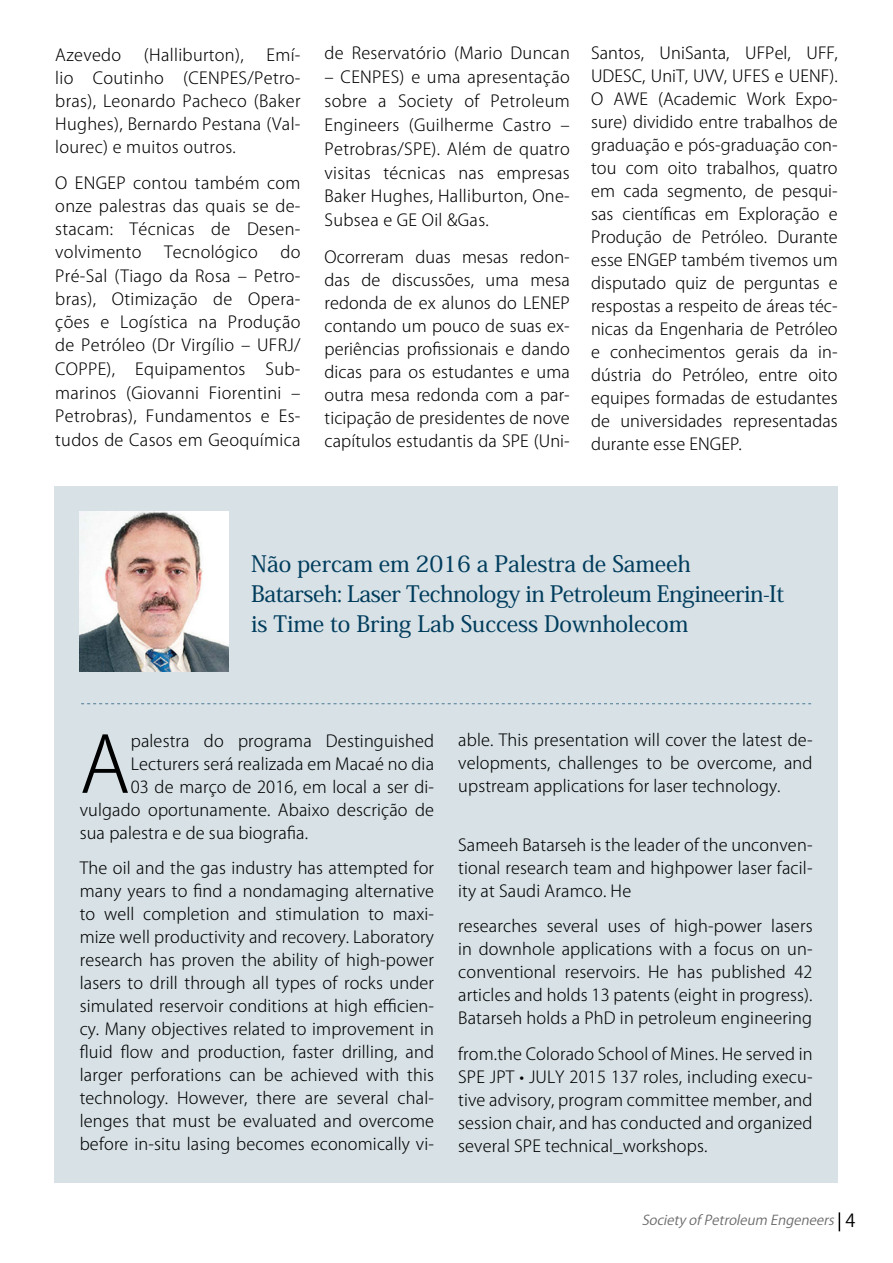
<style>
.page{position:relative;width:893px;height:1263px;background:#fff}
.page>*{position:absolute;margin:0;border:0;box-sizing:border-box;transform-origin:0 0}
.t1{font:300 76.95px "Koz Go Pro";color:#000}
.t2{font:500 22.5px/30px "Koz Min Pro";letter-spacing:-.005em;color:#003c5c}
.t3{font:300 16.5px/23px "Koz Go Pro";letter-spacing:.01em;color:#000;text-align:justify}
.t4{font:italic 13.5px "Koz Go Pro";color:#000}
.s1{font-family:"Koz Go Pr 6 N";font-style:normal;font-size:18px}
</style>
<div class="page">
<svg style="left:839px;top:1212px;width:1px;height:19px"></svg>
<div style="left:54px;top:487px;width:784px;height:696px;background:#d7e1e6"></div>
<img style="left:80px;top:511px;width:149px;height:161px">
<svg style="left:81px;top:703px;width:730px;height:1px"></svg>
<p class="t3" style="left:55px;top:43px;width:67px">Azevedo</p>
<p class="t3" style="left:144px;top:43px;width:101px">(Halliburton),</p>
<p class="t3" style="left:55px;top:43px;width:247px;text-indent:211px">Emí&shy;lio Coutinho (CENPES/Petro&shy;bras), Leonardo Pacheco (Baker Hughes), Bernardo Pestana (Val&shy;lourec) e muitos outros.</p>
<p class="t3" style="left:55px;top:172px;width:247px">O ENGEP contou também com onze palestras das quais se de&shy;stacam: Técnicas de Desen&shy;volvimento</p>
<p class="t3" style="left:164px;top:241px;width:95px">Tecnológico</p>
<p class="t3" style="left:55px;top:241px;width:247px;line-height:23.4px;text-indent:225px">do Pré-Sal (Tiago da Rosa – Petro&shy;bras), Otimização de Opera&shy;ções e Logística na Produção de Petróleo (Dr Virgílio – UFRJ/ COPPE), Equipamentos Sub&shy;marinos (Giovanni Fiorentini – Petrobras), Fundamentos e Es&shy;tudos de Casos em Geoquímica</p>
<p class="t3" style="left:325px;top:42px;width:247px">de Reservatório (Mario Duncan</p>
<p class="t3" style="left:325px;top:65px;width:247px;line-height:23.9px">– CENPES) e uma apresentação sobre a Society of Petroleum Engineers (Guilherme Castro – Petrobras/SPE). Além de quatro visitas técnicas nas empresas Baker Hughes, Halliburton, One-Subsea e GE Oil &amp;Gas.</p>
<p class="t3" style="left:325px;top:246px;width:247px">Ocorreram duas mesas redon&shy;das de discussões, uma mesa redonda de ex alunos do LENEP contando um pouco de suas ex&shy;periências profissionais e dando dicas para os estudantes e uma outra mesa redonda com a par&shy;ticipação de presidentes de nove capítulos estudantis da SPE (Uni-</p>
<p class="t3" style="left:591px;top:42px;width:248px">Santos, UniSanta, UFPel, UFF, UDESC, UniT, UVV, UFES e UENF).<br>O AWE (Academic Work Expo&shy;sure) dividido entre trabalhos de graduação e pós-graduação con&shy;tou com oito trabalhos, quatro em cada segmento, de pesqui&shy;sas científicas em Exploração e Produção de Petróleo. Durante esse ENGEP também tivemos um disputado quiz de perguntas e respostas a respeito de áreas téc&shy;nicas da Engenharia de Petróleo e conhecimentos gerais da in&shy;dústria do Petróleo, entre oito equipes formadas de estudantes de universidades representadas durante esse ENGEP.</p>
<h2 class="t2" style="left:251px;top:548px;width:534px">Não percam em 2016 a Palestra de Sameeh<br>Batarseh: Laser Technology in Petroleum Engineerin-It is Time to Bring Lab Success Downholecom</h2>
<h1 class="t1" style="left:80px;top:714px;width:52px">A</h1>
<p class="t3" style="left:131px;top:729px;width:305px">palestra do programa Destinguished</p>
<p class="t3" style="left:131px;top:752px;width:305px">Lecturers será realizada em Macaé no dia</p>
<p class="t3" style="left:131px;top:775px;width:305px">03 de março de 2016, em local a ser di-</p>
<p class="t3" style="left:80px;top:798px;width:356px">vulgado oportunamente. Abaixo descrição de</p>
<p class="t3" style="left:80px;top:821px;width:230px">sua palestra e de sua biografia.</p>
<p class="t3" style="left:80px;top:857px;width:356px">The oil and the gas industry has attempted for many years to find a nondamaging alternative to well completion and stimulation to maxi&shy;mize well productivity and recovery. Laboratory research has proven the ability of high-power lasers to drill through all types of rocks under simulated reservoir conditions at high efficien&shy;cy. Many objectives related to improvement in fluid flow and production, faster drilling, and larger perforations can be achieved with this technology. However, there are several chal&shy;lenges that must be evaluated and overcome before in-situ lasing becomes economically vi-</p>
<p class="t3" style="left:458px;top:729px;width:356px">able. This presentation will cover the latest de&shy;velopments, challenges to be overcome, and upstream applications for laser technology.</p>
<p class="t3" style="left:458px;top:833px;width:356px">Sameeh Batarseh is the leader of the unconven&shy;tional research team and highpower laser facil&shy;ity at Saudi Aramco. He</p>
<p class="t3" style="left:458px;top:915px;width:356px">researches several uses of high-power lasers in downhole applications with a focus on un&shy;conventional reservoirs. He has published 42 articles and holds 13 patents (eight in progress).<br>Batarseh holds a PhD in petroleum engineering</p>
<p class="t3" style="left:458px;top:1042px;width:356px">from.the Colorado School of Mines. He served in SPE JPT • JULY 2015 137 roles, including execu&shy;tive advisory, program committee member, and session chair, and has conducted and organized several SPE technical_workshops.</p>
<p class="t4" style="left:642px;top:1212px;width:215px">Society of Petroleum Engeneers <span class="s1">4</span></p>
</div>
